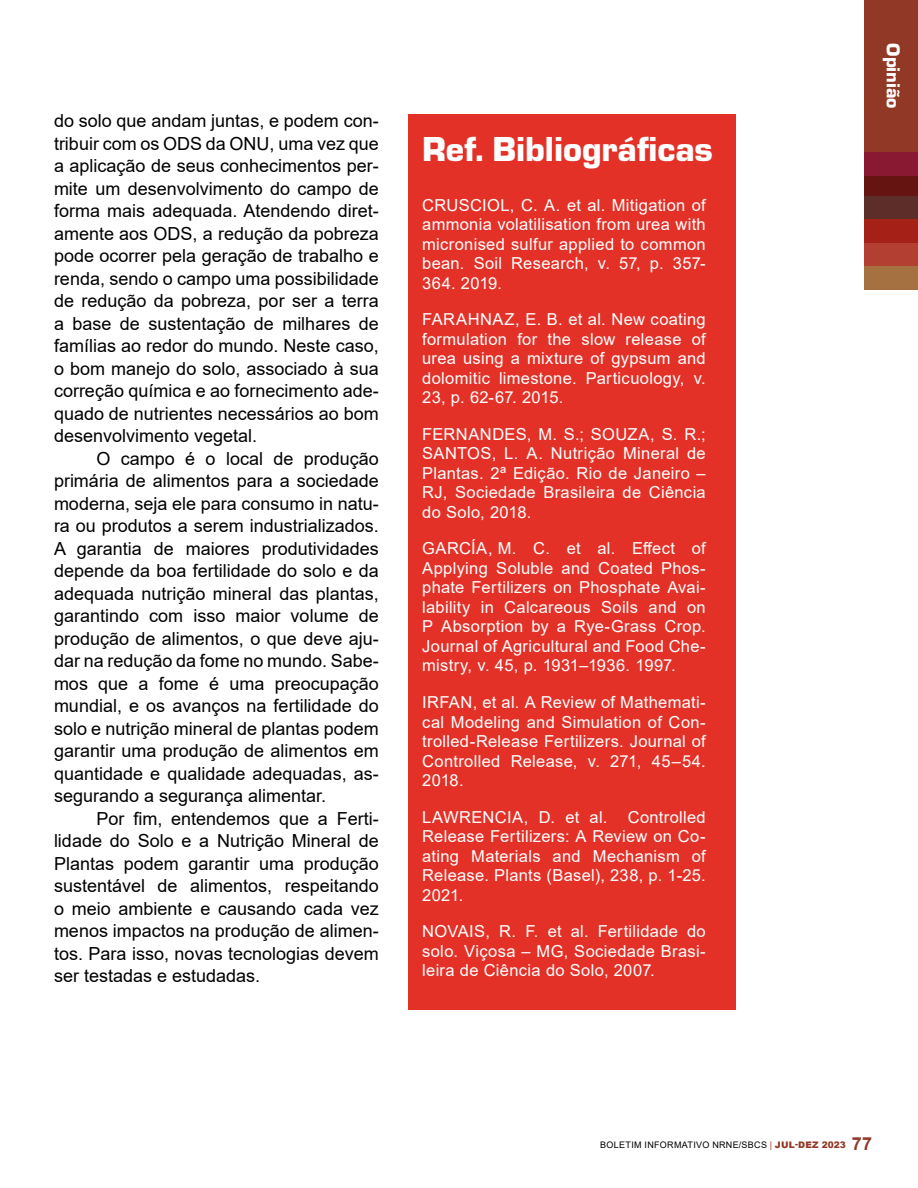
<style>
.page{position:relative;width:918px;height:1188px;background:#fff}
.page>*{position:absolute;margin:0;border:0;box-sizing:border-box;transform-origin:0 0}
.t1{font:900 36px "Eurostile";color:#fff}
.t2{font:900 19.5px "Eurostile";color:#fff}
.t3{font:18px/22.5px "Arial";color:#000;text-align:justify}
.t4{font:16.5px/19.5px "Arial";letter-spacing:.02em;color:#fff;text-align:justify}
.t5{font:9px "Arial";letter-spacing:.035em;color:#000}
.s1{color:#913826}
.s2{font-weight:900;color:#913826}
.s3{font-weight:700;font-size:18px;color:#913826}
</style>
<div class="page">
<div style="left:864px;top:174px;width:54px;height:23px;background:#661411"></div>
<div style="left:864px;top:152px;width:54px;height:23px;background:#891932"></div>
<div style="left:864px;top:197px;width:54px;height:23px;background:#5c2d29"></div>
<div style="left:864px;top:220px;width:54px;height:23px;background:#a52016"></div>
<div style="left:864px;top:0;width:54px;height:152px;background:#913826"></div>
<div style="left:864px;top:243px;width:54px;height:23px;background:#b33f32"></div>
<div style="left:864px;top:266px;width:54px;height:23px;background:#a57141"></div>
<div style="left:409px;top:114px;width:327px;height:895px;background:#e33128"></div>
<p class="t3" style="left:54px;top:110px;width:326px">do solo que andam juntas, e podem con&shy;tribuir com os ODS da ONU, uma vez que a aplicação de seus conhecimentos per&shy;mite um desenvolvimento do campo de forma mais adequada. Atendendo diret&shy;amente aos ODS, a redução da pobreza pode ocorrer pela geração de trabalho e renda, sendo o campo uma possibilidade de redução da pobreza, por ser a terra a base de sustentação de milhares de famílias ao redor do mundo. Neste caso, o bom manejo do solo, associado à sua correção química e ao fornecimento ade&shy;quado de nutrientes necessários ao bom desenvolvimento vegetal.</p>
<p class="t3" style="left:54px;top:447px;width:326px;text-indent:43px">O campo é o local de produção primária de alimentos para a sociedade moderna, seja ele para consumo in natu&shy;ra ou produtos a serem industrializados.<br>A garantia de maiores produtividades depende da boa fertilidade do solo e da adequada nutrição mineral das plantas, garantindo com isso maior volume de produção de alimentos, o que deve aju&shy;dar na redução da fome no mundo. Sabe&shy;mos que a fome é uma preocupação mundial, e os avanços na fertilidade do solo e nutrição mineral de plantas podem garantir uma produção de alimentos em quantidade e qualidade adequadas, as&shy;segurando a segurança alimentar.</p>
<p class="t3" style="left:54px;top:807px;width:326px;text-indent:43px">Por fim, entendemos que a Ferti&shy;lidade do Solo e a Nutrição Mineral de Plantas podem garantir uma produção sustentável de alimentos, respeitando o meio ambiente e causando cada vez menos impactos na produção de alimen&shy;tos. Para isso, novas tecnologias devem ser testadas e estudadas.</p>
<h1 class="t1" style="left:422px;top:123px;width:292px">Ref. Bibliográficas</h1>
<p class="t4" style="left:422px;top:195px;width:285px">CRUSCIOL, C. A. et al. Mitigation of ammonia volatilisation from urea with micronised sulfur applied to common bean. Soil Research, v. 57, p. 357- 364. 2019.</p>
<p class="t4" style="left:422px;top:310px;width:285px">FARAHNAZ, E. B. et al. New coating formulation for the slow release of urea using a mixture of gypsum and dolomitic limestone. Particuology, v.<br>23, p. 62-67. 2015.</p>
<p class="t4" style="left:422px;top:424px;width:285px">FERNANDES, M. S.; SOUZA, S. R.; SANTOS, L. A. Nutrição Mineral de Plantas. 2ª Edição. Rio de Janeiro – RJ, Sociedade Brasileira de Ciência do Solo, 2018.</p>
<p class="t4" style="left:422px;top:539px;width:285px">GARCÍA, M. C. et al. Effect of Applying Soluble and Coated Phos&shy;phate Fertilizers on Phosphate Avai&shy;lability in Calcareous Soils and on P Absorption by a Rye-Grass Crop.<br>Journal of Agricultural and Food Che&shy;mistry, v. 45, p. 1931–1936. 1997.</p>
<p class="t4" style="left:422px;top:692px;width:285px">IRFAN, et al. A Review of Mathemati&shy;cal Modeling and Simulation of Con&shy;trolled-Release Fertilizers. Journal of Controlled Release, v. 271, 45–54.<br>2018.</p>
<p class="t4" style="left:422px;top:807px;width:285px">LAWRENCIA, D. et al. Controlled Release Fertilizers: A Review on Co&shy;ating Materials and Mechanism of Release. Plants (Basel), 238, p. 1-25.<br>2021.</p>
<p class="t4" style="left:422px;top:921px;width:285px">NOVAIS, R. F. et al. Fertilidade do solo. Viçosa – MG, Sociedade Brasi&shy;leira de Ciência do Solo, 2007.</p>
<p class="t2" style="left:907px;top:43px;width:67px;rotate:90deg">Opinião</p>
<p class="t5" style="left:600px;top:1139px;width:273px">BOLETIM INFORMATIVO NRNE/SBCS <span class="s1">|</span> <span class="s2">JUL-DEZ 2023</span> <span class="s3">77</span></p>
</div>
